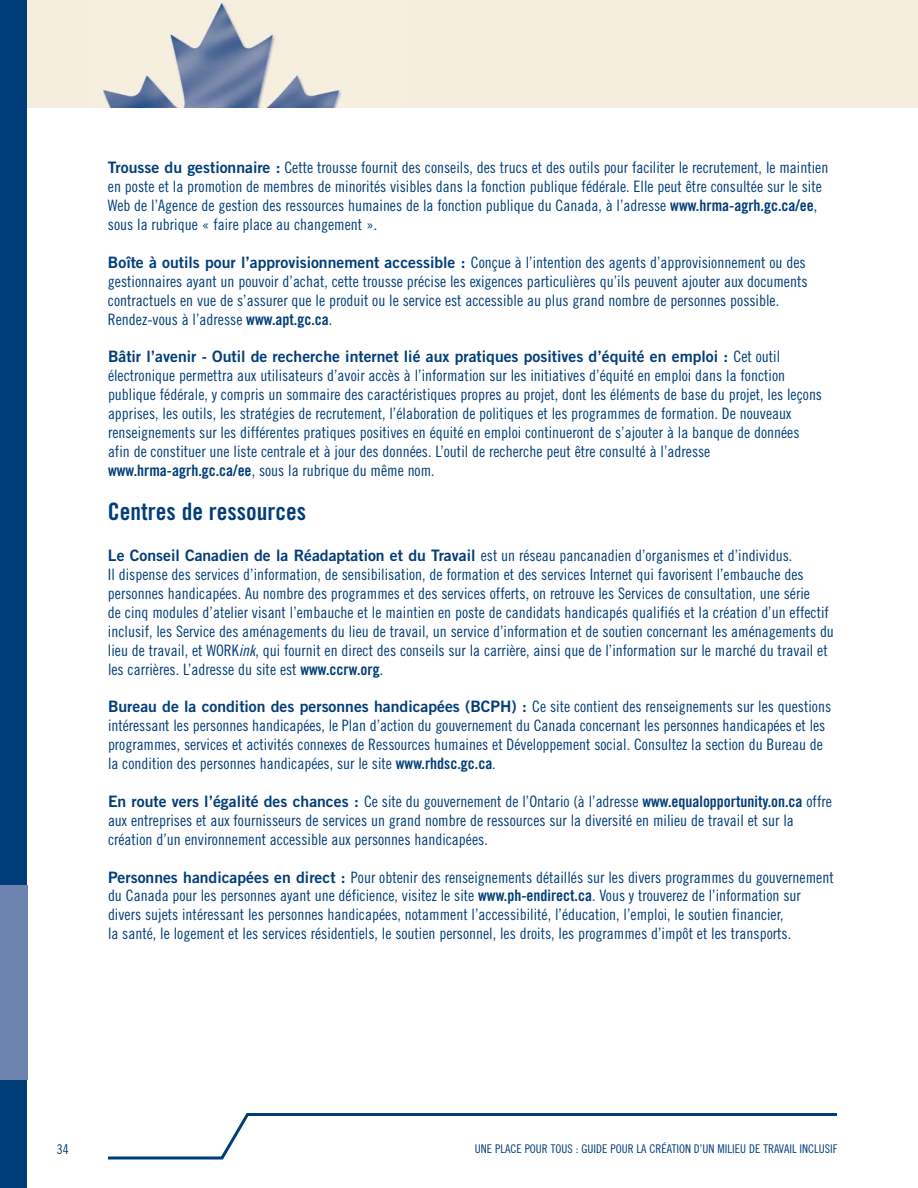
<style>
.page{position:relative;width:918px;height:1188px;background:#fff}
.page>*{position:absolute;margin:0;border:0;box-sizing:border-box;transform-origin:0 0}
.t1{font:24px "Trade Gothic Bold Cond Twenty";color:#003d79}
.t2{font:15.75px/18.9px "Trade Gothic Cond Eighteen";color:#003d79}
.t3{font:15.75px "Trade Gothic Bold Two";color:#003d79}
.t4{font:13.5px "Trade Gothic Cond Eighteen";color:#003d79}
.t5{font:12px "Trade Gothic Cond Eighteen";color:#003d79}
.s1{font-family:"Trade Gothic Bold Two"}
.s2{font-family:"Trade Gothic Bold Cond Twenty"}
.s3{font-family:"Trade Gothic Cond Eighteen"}
.s4{font-style:italic}
</style>
<div class="page">
<div style="left:0;top:0;width:918px;height:108px;background:#f5eedf"></div>
<div style="left:0;top:0;width:27px;height:1188px;background:#003d79"></div>
<img style="left:99px;top:2px;width:242px;height:106px">
<svg style="left:108px;top:1113px;width:729px;height:47px"></svg>
<div style="left:0;top:886px;width:27px;height:194px;background:#6d83b0"></div>
<p class="t2" style="left:108px;top:160px;width:722px"><span class="s1">Trousse du gestionnaire :</span> Cette trousse fournit des conseils, des trucs et des outils pour faciliter le recrutement, le maintien en poste et la promotion de membres de minorités visibles dans la fonction publique fédérale. Elle peut être consultée sur le site Web de l’Agence de gestion des ressources humaines de la fonction publique du Canada, à l’adresse <span class="s2">www.hrma-agrh.gc.ca/ee</span>, sous la rubrique « faire place au changement ».</p>
<p class="t2" style="left:108px;top:254px;width:701px"><span class="s1">Boîte à outils pour l’approvisionnement accessible :</span> Conçue à l’intention des agents d’approvisionnement ou des gestionnaires ayant un pouvoir d’achat, cette trousse précise les exigences particulières qu’ils peuvent ajouter aux documents contractuels en vue de s’assurer que le produit ou le service est accessible au plus grand nombre de personnes possible.<br>Rendez-vous à l’adresse <span class="s2">www.apt.gc.ca</span>.</p>
<p class="t3" style="left:108px;top:351px;width:674px">Bâtir l’avenir - Outil de recherche internet lié aux pratiques positives d’équité en emploi : <span class="s3">Cet outil</span></p>
<p class="t2" style="left:108px;top:367px;width:716px">électronique permettra aux utilisateurs d’avoir accès à l’information sur les initiatives d’équité en emploi dans la fonction publique fédérale, y compris un sommaire des caractéristiques propres au projet, dont les éléments de base du projet, les leçons apprises, les outils, les stratégies de recrutement, l’élaboration de politiques et les programmes de formation. De nouveaux renseignements sur les différentes pratiques positives en équité en emploi continueront de s’ajouter à la banque de données afin de constituer une liste centrale et à jour des données. L’outil de recherche peut être consulté à l’adresse <span class="s2">www.hrma-agrh.gc.ca/ee</span>, sous la rubrique du même nom.</p>
<h1 class="t1" style="left:108px;top:502px;width:200px">Centres de ressources</h1>
<p class="t2" style="left:108px;top:547px;width:727px"><span class="s1">Le Conseil Canadien de la Réadaptation et du Travail</span> est un réseau pancanadien d’organismes et d’individus.<br>Il dispense des services d’information, de sensibilisation, de formation et des services Internet qui favorisent l’embauche des personnes handicapées. Au nombre des programmes et des services offerts, on retrouve les Services de consultation, une série<br>de cinq modules d’atelier visant l’embauche et le maintien en poste de candidats handicapés qualifiés et la création d’un effectif inclusif, les Service des aménagements du lieu de travail, un service d’information et de soutien concernant les aménagements du lieu de travail, et WORK<span class="s4">ink</span>, qui fournit en direct des conseils sur la carrière, ainsi que de l’information sur le marché du travail et les carrières. L’adresse du site est <span class="s2">www.ccrw.org</span>.</p>
<p class="t3" style="left:108px;top:701px;width:725px">Bureau de la condition des personnes handicapées (BCPH) : <span class="s3">Ce site contient des renseignements sur les questions</span></p>
<p class="t2" style="left:108px;top:718px;width:719px">intéressant les personnes handicapées, le Plan d’action du gouvernement du Canada concernant les personnes handicapées et les programmes, services et activités connexes de Ressources humaines et Développement social. Consultez la section du Bureau de la condition des personnes handicapées, sur le site <span class="s2">www.rhdsc.gc.ca</span>.</p>
<p class="t2" style="left:108px;top:793px;width:725px"><span class="s1">En route vers l’égalité des chances :</span> Ce site du gouvernement de l’Ontario (à l’adresse <span class="s2">www.equalopportunity.on.ca</span> offre aux entreprises et aux fournisseurs de services un grand nombre de ressources sur la diversité en milieu de travail et sur la création d’un environnement accessible aux personnes handicapées.</p>
<p class="t2" style="left:108px;top:869px;width:727px"><span class="s1">Personnes handicapées en direct :</span> Pour obtenir des renseignements détaillés sur les divers programmes du gouvernement du Canada pour les personnes ayant une déficience, visitez le site <span class="s2">www.ph-endirect.ca</span>. Vous y trouverez de l’information sur divers sujets intéressant les personnes handicapées, notamment l’accessibilité, l’éducation, l’emploi, le soutien financier,<br>la santé, le logement et les services résidentiels, le soutien personnel, les droits, les programmes d’impôt et les transports.</p>
<p class="t4" style="left:57px;top:1144px;width:13px">34</p>
<p class="t5" style="left:475px;top:1145px;width:364px">UNE PLACE POUR TOUS : GUIDE POUR LA CRÉATION D’UN MILIEU DE TRAVAIL INCLUSIF</p>
</div>
